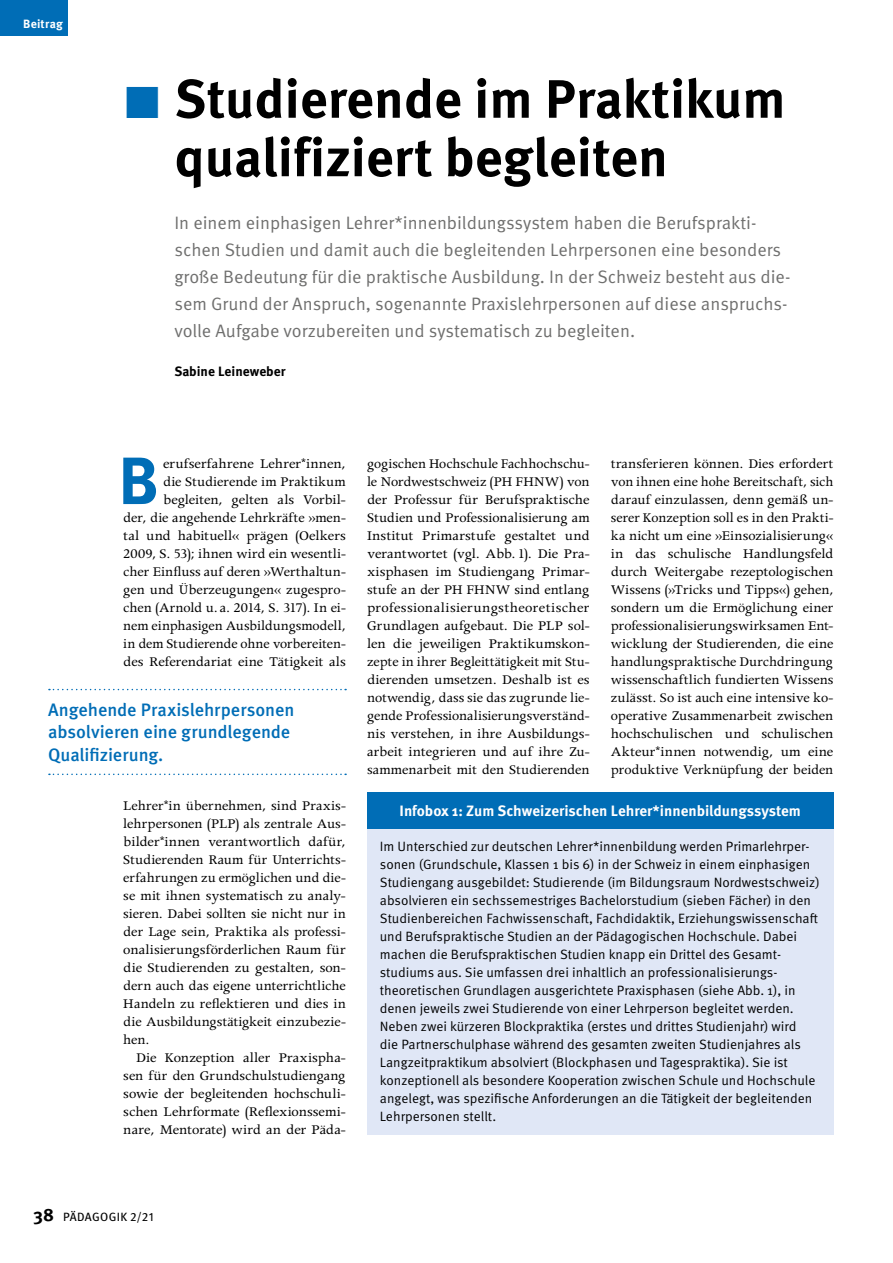
<style>
.page{position:relative;width:893px;height:1263px;background:#fff}
.page>*{position:absolute;margin:0;border:0;box-sizing:border-box;transform-origin:0 0}
.t1{font:700 66.75px "Meta OT";color:#006db6}
.t2{font:700 54px/58.5px "Meta OT";color:#000}
.t3{font:18px/27px "Meta OT";color:#6f6f6e}
.t4{font:500 18px/22.5px "Meta OT";letter-spacing:-.005em;color:#006db6}
.t5{font:15px/18px "Apollo MT Std";letter-spacing:-.005em;color:#000;text-align:justify}
.t6{font:700 15px "Meta OT";color:#fff}
.t7{font:13.5px/18px "Meta OT";color:#000}
.t8{font:700 13.5px "Meta OT";color:#000}
.t9{font:12px "Meta OT";letter-spacing:.025em;color:#000}
.t10{font:700 12px "Meta OT";letter-spacing:.015em;color:#fff}
.s1{font-weight:700;font-size:18px}
</style>
<div class="page">
<div style="left:17px;top:0;width:51px;height:36px;background:#006db6"></div>
<div style="left:0;top:0;width:18px;height:36px;background:#006db6"></div>
<div style="left:367px;top:792px;width:466px;height:342px;background:#e0e7f6"></div>
<div style="left:367px;top:792px;width:466px;height:36px;background:#006db6"></div>
<svg style="left:49px;top:689px;width:297px;height:1px"></svg>
<svg style="left:49px;top:773px;width:297px;height:2px"></svg>
<p class="t10" style="left:23px;top:17px;width:41px">Beitrag</p>
<h2 class="t2" style="left:174px;top:70px;width:613px">Studierende im Praktikum qualifiziert begleiten</h2>
<p class="t3" style="left:174px;top:209px;width:618px">In einem einphasigen Lehrer*innenbildungssystem haben die Berufsprakti&shy;schen Studien und damit auch die begleitenden Lehrpersonen eine besonders große Bedeutung für die praktische Ausbildung. In der Schweiz besteht aus die&shy;sem Grund der Anspruch, sogenannte Praxislehrpersonen auf diese anspruchs&shy;volle Aufgabe vorzubereiten und systematisch zu begleiten.</p>
<p class="t8" style="left:174px;top:363px;width:113px">Sabine Leineweber</p>
<h1 class="t1" style="left:118px;top:439px;width:42px">B</h1>
<p class="t5" style="left:123px;top:456px;width:224px;text-align:right">erufserfahrene Lehrer*innen,<br>die Studierende im Praktikum begleiten, gelten als Vorbil-<br>der, die angehende Lehrkräfte »men&shy;tal und habituell« prägen (Oelkers 2009, S. 53); ihnen wird ein wesentli&shy;cher Einfluss auf deren »Werthaltun&shy;gen und Überzeugungen« zugespro&shy;chen (Arnold u. a. 2014, S. 317). In ei&shy;nem einphasigen Ausbildungsmodell, in dem Studierende ohne vorbereiten&shy;des Referendariat eine Tätigkeit als</p>
<p class="t4" style="left:48px;top:698px;width:248px">Angehende Praxislehrpersonen absolvieren eine grundlegende<br>Qualifizierung.</p>
<p class="t5" style="left:123px;top:798px;width:224px">Lehrer*in übernehmen, sind Praxis&shy;lehrpersonen (PLP) als zentrale Aus&shy;bilder*innen verantwortlich dafür, Studierenden Raum für Unterrichts&shy;erfahrungen zu ermöglichen und die&shy;se mit ihnen systematisch zu analy&shy;sieren. Dabei sollten sie nicht nur in der Lage sein, Praktika als professi&shy;onalisierungsförderlichen Raum für die Studierenden zu gestalten, son&shy;dern auch das eigene unterrichtliche Handeln zu reflektieren und dies in die Ausbildungstätigkeit einzubezie&shy;hen.</p>
<p class="t5" style="left:123px;top:1050px;width:224px;text-indent:13px">Die Konzeption aller Praxispha&shy;sen für den Grundschulstudiengang sowie der begleitenden hochschuli&shy;schen Lehrformate (Reflexionssemi&shy;nare, Mentorate) wird an der Päda-</p>
<p class="t5" style="left:367px;top:456px;width:224px">gogischen Hochschule Fachhochschu&shy;le Nordwestschweiz (PH FHNW) von der Professur für Berufspraktische Studien und Professionalisierung am Institut Primarstufe gestaltet und verantwortet (vgl. Abb. 1). Die Pra&shy;xisphasen im Studiengang Primar&shy;stufe an der PH FHNW sind entlang professionalisierungstheoretischer Grundlagen aufgebaut. Die PLP sol&shy;len die jeweiligen Praktikumskon&shy;zepte in ihrer Begleittätigkeit mit Stu&shy;dierenden umsetzen. Deshalb ist es notwendig, dass sie das zugrunde lie&shy;gende Professionalisierungsverständ&shy;nis verstehen, in ihre Ausbildungs&shy;arbeit integrieren und auf ihre Zu&shy;sammenarbeit mit den Studierenden</p>
<p class="t5" style="left:611px;top:456px;width:224px">transferieren können. Dies erfordert von ihnen eine hohe Bereitschaft, sich darauf einzulassen, denn gemäß un&shy;serer Konzeption soll es in den Prakti&shy;ka nicht um eine »Einsozialisierung« in das schulische Handlungsfeld durch Weitergabe rezeptologischen Wissens (»Tricks und Tipps«) gehen, sondern um die Ermöglichung einer professionalisierungswirksamen Ent&shy;wicklung der Studierenden, die eine handlungspraktische Durchdringung wissenschaftlich fundierten Wissens zulässt. So ist auch eine intensive ko&shy;operative Zusammenarbeit zwischen hochschulischen und schulischen Akteur*innen notwendig, um eine produktive Verknüpfung der beiden</p>
<p class="t6" style="left:400px;top:802px;width:403px">Infobox 1: Zum Schweizerischen Lehrer*innenbildungssystem</p>
<p class="t7" style="left:380px;top:838px;width:441px">Im Unterschied zur deutschen Lehrer*innenbildung werden Primarlehrper&shy;sonen (Grundschule, Klassen 1 bis 6) in der Schweiz in einem einphasigen Studiengang ausgebildet: Studierende (im Bildungsraum Nordwestschweiz) absolvieren ein sechssemestriges Bachelorstudium (sieben Fächer) in den Studienbereichen Fachwissenschaft, Fachdidaktik, Erziehungswissenschaft und Berufspraktische Studien an der Pädagogischen Hochschule. Dabei machen die Berufspraktischen Studien knapp ein Drittel des Gesamt&shy;studiums aus. Sie umfassen drei inhaltlich an professionalisierungs&shy;theoretischen Grundlagen ausgerichtete Praxisphasen (siehe Abb. 1), in denen jeweils zwei Studierende von einer Lehrperson begleitet werden.<br>Neben zwei kürzeren Blockpraktika (erstes und drittes Studienjahr) wird<br>die Partnerschulphase während des gesamten zweiten Studienjahres als Langzeitpraktikum absolviert (Blockphasen und Tagespraktika). Sie ist konzeptionell als besondere Kooperation zwischen Schule und Hochschule angelegt, was spezifische Anforderungen an die Tätigkeit der begleitenden Lehrpersonen stellt.</p>
<p class="t9" style="left:33px;top:1209px;width:122px"><span class="s1">38</span> PÄDAGOGIK 2/21</p>
</div>
